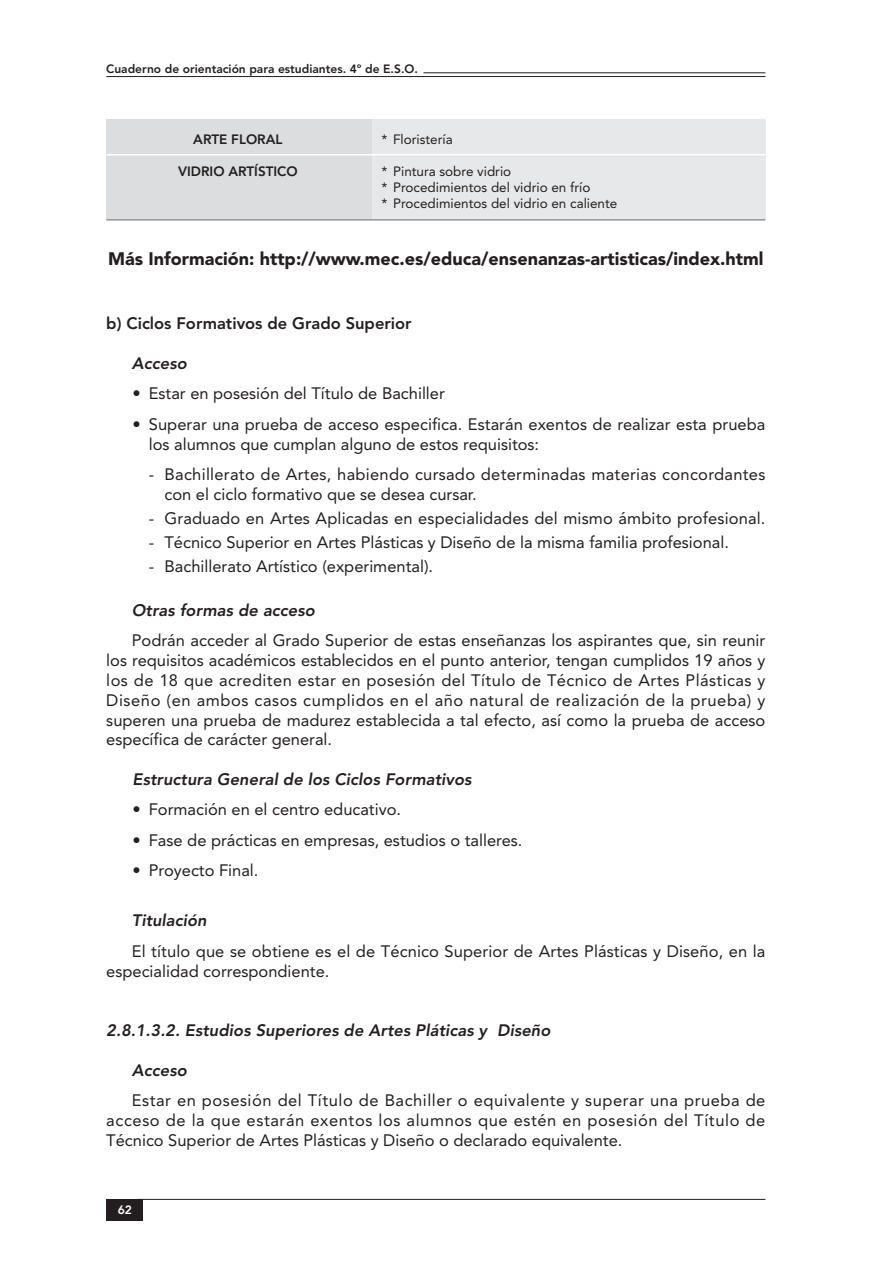
<style>
.page{position:relative;width:893px;height:1263px;background:#fff}
.page>*{position:absolute;margin:0;border:0;box-sizing:border-box;transform-origin:0 0}
.t1{font:900 18px "Avenir";color:#231f20}
.t2{font:16.5px/19.8px "Avenir";color:#231f20}
.t3{font:italic 800 16.5px "Avenir";letter-spacing:.005em;color:#231f20}
.t4{font:800 16.5px "Avenir";color:#231f20}
.t5{font:13.5px/16.2px "Avenir";color:#231f20}
.t6{font:800 13.5px "Avenir";color:#231f20}
.t7{font:800 12px "Avenir";color:#231f20}
.t8{font:800 12px "Avenir";color:#fff}
</style>
<div class="page">
<hr style="left:106px;top:76px;width:659px;height:1px;background:#231f20">
<hr style="left:423px;top:73px;width:342px;height:1px;background:#231f20">
<hr style="left:138px;top:1199px;width:627px;height:1px;background:#231f20">
<div style="left:106px;top:1199px;width:37px;height:21px;background:#231f20"></div>
<div style="left:106px;top:119px;width:659px;height:101px;background:#e7e8e9"></div>
<div style="left:106px;top:119px;width:266px;height:101px;background:#dcdddf"></div>
<hr style="left:106px;top:219px;width:659px;height:2px;background:#939598">
<hr style="left:106px;top:154px;width:659px;height:1px;background:#fff">
<p class="t7" style="left:106px;top:64px;width:313px">Cuaderno de orientación para estudiantes. 4º de E.S.O.</p>
<p class="t6" style="left:193px;top:133px;width:91px">ARTE FLORAL</p>
<p class="t5" style="left:381px;top:132px;width:73px">* Floristería</p>
<p class="t6" style="left:178px;top:165px;width:121px">VIDRIO ARTÍSTICO</p>
<p class="t5" style="left:381px;top:164px;width:237px">* Pintura sobre vidrio<br>* Procedimientos del vidrio en frío<br>* Procedimientos del vidrio en caliente</p>
<p class="t1" style="left:108px;top:252px;width:657px">Más Información: http://www.mec.es/educa/ensenanzas-artisticas/index.html</p>
<p class="t4" style="left:106px;top:317px;width:307px">b) Ciclos Formativos de Grado Superior</p>
<p class="t3" style="left:132px;top:356px;width:56px">Acceso</p>
<p class="t2" style="left:133px;top:385px;width:314px">• Estar en posesión del Título de Bachiller</p>
<p class="t2" style="left:149px;top:415px;width:618px;text-indent:-16px">• Superar una prueba de acceso especifica. Estarán exentos de realizar esta prueba los alumnos que cumplan alguno de estos requisitos:</p>
<p class="t2" style="left:164px;top:466px;width:602px;text-indent:-16px">- Bachillerato de Artes, habiendo cursado determinadas materias concordantes con el ciclo formativo que se desea cursar.</p>
<p class="t2" style="left:149px;top:510px;width:618px">- Graduado en Artes Aplicadas en especialidades del mismo ámbito profesional.</p>
<p class="t2" style="left:149px;top:534px;width:582px">- Técnico Superior en Artes Plásticas y Diseño de la misma familia profesional.</p>
<p class="t2" style="left:149px;top:558px;width:286px">- Bachillerato Artístico (experimental).</p>
<p class="t3" style="left:132px;top:603px;width:185px">Otras formas de acceso</p>
<p class="t2" style="left:106px;top:632px;width:661px;text-align:justify;text-indent:26px">Podrán acceder al Grado Superior de estas enseñanzas los aspirantes que, sin reunir los requisitos académicos establecidos en el punto anterior, tengan cumplidos 19 años y los de 18 que acrediten estar en posesión del Título de Técnico de Artes Plásticas y Diseño (en ambos casos cumplidos en el año natural de realización de la prueba) y superen una prueba de madurez establecida a tal efecto, así como la prueba de acceso específica de carácter general.</p>
<p class="t3" style="left:133px;top:772px;width:341px">Estructura General de los Ciclos Formativos</p>
<p class="t2" style="left:133px;top:801px;width:270px">• Formación en el centro educativo.</p>
<p class="t2" style="left:133px;top:831px;width:391px">• Fase de prácticas en empresas, estudios o talleres.</p>
<p class="t2" style="left:133px;top:862px;width:127px">• Proyecto Final.</p>
<p class="t3" style="left:132px;top:914px;width:76px">Titulación</p>
<p class="t2" style="left:106px;top:943px;width:661px;text-indent:26px">El título que se obtiene es el de Técnico Superior de Artes Plásticas y Diseño, en la especialidad correspondiente.</p>
<p class="t3" style="left:106px;top:1023px;width:446px">2.8.1.3.2. Estudios Superiores de Artes Pláticas y Diseño</p>
<p class="t3" style="left:132px;top:1063px;width:56px">Acceso</p>
<p class="t2" style="left:106px;top:1092px;width:661px;text-align:justify;text-indent:26px">Estar en posesión del Título de Bachiller o equivalente y superar una prueba de acceso de la que estarán exentos los alumnos que estén en posesión del Título de Técnico Superior de Artes Plásticas y Diseño o declarado equivalente.</p>
<p class="t8" style="left:118px;top:1205px;width:16px">62</p>
</div>
